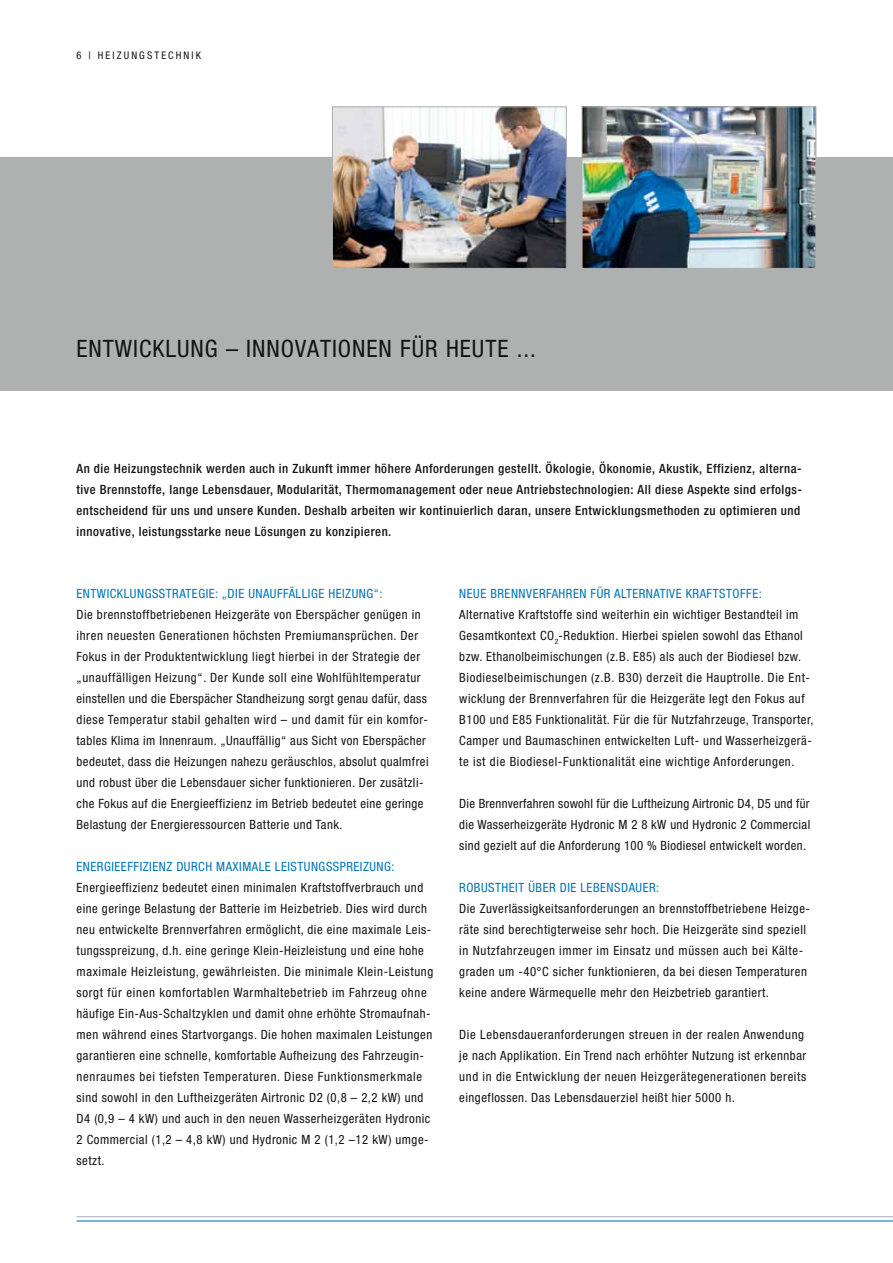
<style>
.page{position:relative;width:893px;height:1263px;background:#fff}
.page>*{position:absolute;margin:0;border:0;box-sizing:border-box;transform-origin:0 0}
.t1{font:condensed 24px "Helvetica Neue LTW1 G";letter-spacing:.04em;color:#141414}
.t2{font:condensed 12.75px/21px "Helvetica Neue LTW1 G";letter-spacing:.04em;color:#141414}
.t3{font:500 condensed 12.75px/21px "Helvetica Neue LTW1 G";letter-spacing:.04em;color:#141414;text-align:justify}
.t4{font:condensed 12.75px "Helvetica Neue LTW1 G";letter-spacing:.04em;color:#0074b8}
.t5{font:condensed 10.5px "Helvetica Neue LTW1 G";letter-spacing:.2em;color:#141414}
</style>
<div class="page">
<hr style="left:77px;top:1216px;width:816px;height:1px;background:#afb0b0">
<hr style="left:77px;top:1220px;width:816px;height:1px;background:#0074b8">
<div style="left:0;top:157px;width:893px;height:234px;background:#afb0b0"></div>
<img style="left:334px;top:108px;width:231px;height:159px">
<div style="left:332px;top:106px;width:235px;height:163px;border:1px solid #afb0b0"></div>
<img style="left:583px;top:108px;width:231px;height:159px">
<div style="left:581px;top:106px;width:235px;height:163px;border:1px solid #afb0b0"></div>
<p class="t5" style="left:77px;top:49px;width:86px">6 | HEIZUNGStechnik</p>
<h1 class="t1" style="left:77px;top:335px;width:461px">ENTWICKLUNG – INNOVATIONEN FÜR HEUTE ...</h1>
<p class="t3" style="left:77px;top:458px;width:727px">An die Heizungstechnik werden auch in Zukunft immer höhere Anforderungen gestellt. Ökologie, Ökonomie, Akustik, Effizienz, alterna&shy;tive Brennstoffe, lange Lebensdauer, Modularität, Thermomanagement oder neue Antriebstechnologien: All diese Aspekte sind erfolgs&shy;entscheidend für uns und unsere Kunden. Deshalb arbeiten wir kontinuierlich daran, unsere Entwicklungsmethoden zu optimieren und innovative, leistungsstarke neue Lösungen zu konzipieren.</p>
<p class="t4" style="left:77px;top:586px;width:37px">Entwickl</p>
<p class="t4" style="left:130px;top:586px;width:15px">ungsstrategie</p>
<p class="t4" style="left:215px;top:586px;width:69px">: „Die unauffällige</p>
<p class="t4" style="left:328px;top:586px;width:56px">Heizung“:</p>
<p class="t2" style="left:77px;top:604px;width:354px">Die brennstoffbetriebenen Heizgeräte von Eberspächer genügen in ihren neuesten Generationen höchsten Premiumansprüchen. Der Fokus in der Produktentwicklung liegt hierbei in der Strategie der „unauffälligen Heizung“. Der Kunde soll eine Wohlfühltemperatur einstellen und die Eberspächer Standheizung sorgt genau dafür, dass diese Temperatur stabil gehalten wird – und damit für ein komfor&shy;tables Klima im Innenraum. „Unauffällig“ aus Sicht von Eberspächer bedeutet, dass die Heizungen nahezu geräuschlos, absolut qualmfrei und robust über die Lebensdauer sicher funktionieren. Der zusätzli&shy;che Fokus auf die Energieeffizienz im Betrieb bedeutet eine geringe Belastung der Energieressourcen Batterie und Tank.</p>
<p class="t4" style="left:77px;top:859px;width:14px">Energieeffizienz</p>
<p class="t4" style="left:176px;top:859px;width:23px">durch</p>
<p class="t4" style="left:216px;top:859px;width:31px">maximale</p>
<p class="t4" style="left:275px;top:859px;width:13px">Leist</p>
<p class="t4" style="left:304px;top:859px;width:15px">ungsspreiz</p>
<p class="t4" style="left:369px;top:859px;width:27px">ung:</p>
<p class="t2" style="left:77px;top:877px;width:358px">Energieeffizienz bedeutet einen minimalen Kraftstoffverbrauch und eine geringe Belastung der Batterie im Heizbetrieb. Dies wird durch neu entwickelte Brennverfahren ermöglicht, die eine maximale Leis&shy;tungsspreizung, d.h. eine geringe Klein-Heizleistung und eine hohe maximale Heizleistung, gewährleisten. Die minimale Klein-Leistung sorgt für einen komfortablen Warmhaltebetrieb im Fahrzeug ohne häufige Ein-Aus-Schaltzyklen und damit ohne erhöhte Stromaufnah&shy;men während eines Startvorgangs. Die hohen maximalen Leistungen garantieren eine schnelle, komfortable Aufheizung des Fahrzeugin&shy;nenraumes bei tiefsten Temperaturen. Diese Funktionsmerkmale sind sowohl in den Luftheizgeräten Airtronic D2 (0,8 – 2,2 kW) und D4 (0,9 – 4 kW) und auch in den neuen Wasserheizgeräten Hydronic 2 Commercial (1,2 – 4,8 kW) und Hydronic M 2 (1,2 –12 kW) umge&shy;setzt.</p>
<p class="t4" style="left:459px;top:586px;width:46px">Neue Brenn</p>
<p class="t4" style="left:526px;top:586px;width:14px">verfahren</p>
<p class="t4" style="left:591px;top:586px;width:31px">für alternati</p>
<p class="t4" style="left:669px;top:586px;width:31px">ve Kraftstoffe</p>
<p class="t4" style="left:759px;top:586px;width:5px">:</p>
<p class="t2" style="left:459px;top:604px;width:356px">Alternative Kraftstoffe sind weiterhin ein wichtiger Bestandteil im Gesamtkontext CO<sub>2</sub>-Reduktion. Hierbei spielen sowohl das Ethanol bzw. Ethanolbeimischungen (z.B. E85) als auch der Biodiesel bzw.<br>Biodieselbeimischungen (z.B. B30) derzeit die Hauptrolle. Die Ent&shy;wicklung der Brennverfahren für die Heizgeräte legt den Fokus auf B100 und E85 Funktionalität. Für die für Nutzfahrzeuge, Transporter, Camper und Baumaschinen entwickelten Luft- und Wasserheizgerä&shy;te ist die Biodiesel-Funktionalität eine wichtige Anforderungen.</p>
<p class="t2" style="left:459px;top:793px;width:352px;text-align:justify">Die Brennverfahren sowohl für die Luftheizung Airtronic D4, D5 und für die Wasserheizgeräte Hydronic M 2 8 kW und Hydronic 2 Commercial sind gezielt auf die Anforderung 100 % Biodiesel entwickelt worden.</p>
<p class="t4" style="left:459px;top:880px;width:36px">Robustheit</p>
<p class="t4" style="left:528px;top:880px;width:15px">über</p>
<p class="t4" style="left:560px;top:880px;width:35px">die Lebens</p>
<p class="t4" style="left:621px;top:880px;width:40px">dauer:</p>
<p class="t2" style="left:459px;top:898px;width:352px">Die Zuverlässigkeitsanforderungen an brennstoffbetriebene Heizge&shy;räte sind berechtigterweise sehr hoch. Die Heizgeräte sind speziell in Nutzfahrzeugen immer im Einsatz und müssen auch bei Kälte&shy;graden um -40°C sicher funktionieren, da bei diesen Temperaturen keine andere Wärmequelle mehr den Heizbetrieb garantiert.</p>
<p class="t2" style="left:459px;top:1024px;width:349px">Die Lebensdaueranforderungen streuen in der realen Anwendung je nach Applikation. Ein Trend nach erhöhter Nutzung ist erkennbar und in die Entwicklung der neuen Heizgerätegenerationen bereits eingeflossen. Das Lebensdauerziel heißt hier 5000 h.</p>
</div>
